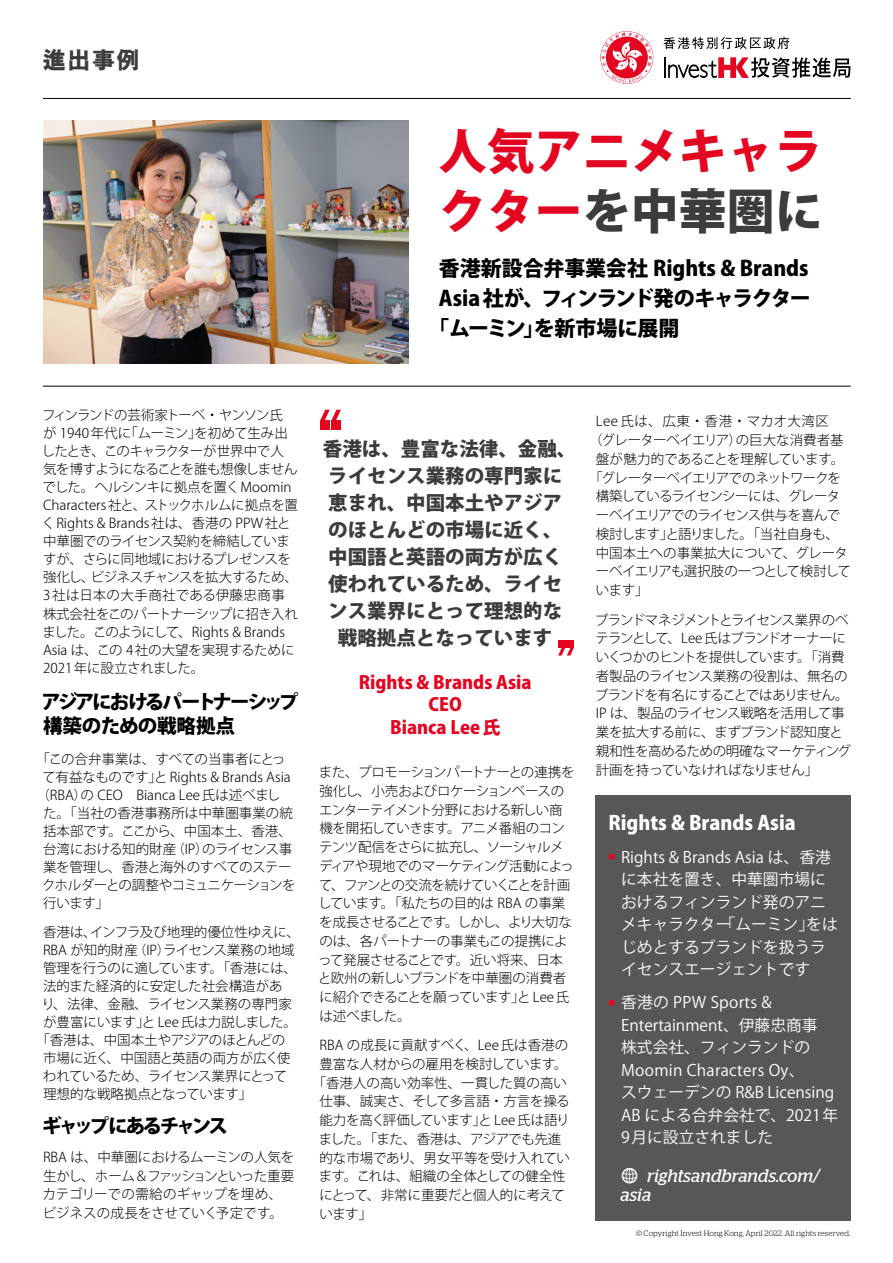
<style>
.page{position:relative;width:893px;height:1263px;background:#fff}
.page>*{position:absolute;margin:0;border:0;box-sizing:border-box;transform-origin:0 0}
.Headline-jp{font:800 48px/60px "Koz Go Pro";color:#e40521}
.t1{font:800 24px "M Hei HK";color:#3c3c3b}
.Intro-jp{font:800 21px "Koz Go Pro";letter-spacing:-.01em;color:#000}
.Intro-jp-2{font:800 21px "Koz Go Pro";letter-spacing:-.075em;color:#000}
.Quote-jp{font:800 19.5px/27px "Koz Go Pro";color:#3c3c3b;text-align:center}
.Subhead-jp{font:800 19.5px/24px "Koz Go Pro";letter-spacing:-.105em;color:#000}
.Fast_Facts-Company-j{font:800 19.5px "Koz Go Pro";color:#fff}
.Subhead-jp-2{font:800 19.5px "Koz Go Pro";letter-spacing:-.15em;color:#000}
.Quote_name-jp{font:800 18px "Koz Go Pro";color:#e40521}
.Fast_Facts-URL{font:italic 18px/19px "Stag";letter-spacing:.01em;color:#fff}
.Fast_Facts-Contents{font:15.75px/22.5px "Koz Go Pro";color:#fff}
.Body_9_12-jp{font:300 13.5px/18px "Koz Go Pro";letter-spacing:-.02em;color:#000}
.Body_9_12-jp-2{font:300 13.5px/18.8px "Koz Go Pro";letter-spacing:-.04em;color:#000}
.Body_9_12-jp-3{font:300 13.5px "Koz Go Pro";color:#000}
.Body_9_12-jp-4{font:300 13.5px "Koz Go Pro";letter-spacing:-.05em;color:#000}
.Body_9_12-jp-5{font:300 13.5px "Koz Go Pro";letter-spacing:-.055em;color:#000}
.Body_9_12-jp-6{font:300 13.5px "Koz Go Pro";letter-spacing:-.07em;color:#000}
.Body_9_12-jp-7{font:300 13.5px "Koz Go Pro";letter-spacing:-.06em;color:#000}
.Body_9_12-jp-8{font:300 13.5px "Koz Go Pro";letter-spacing:.04em;color:#000}
.t2{font:300 7.8px "Stag";letter-spacing:.015em;color:#000}
.s1{color:#3c3c3b}
.s2{font-family:"Modern Pictograms";font-style:normal;font-size:24px}
</style>
<div class="page">
<svg style="left:601px;top:32px;width:51px;height:51px"></svg>
<hr style="left:664px;top:57px;width:2px;height:21px;background:#000">
<svg style="left:663px;top:37px;width:126px;height:12px"></svg>
<svg style="left:668px;top:57px;width:182px;height:21px"></svg>
<hr style="left:43px;top:98px;width:808px;height:1px;background:#000">
<hr style="left:43px;top:386px;width:808px;height:1px;background:#000">
<div style="left:596px;top:794px;width:255px;height:426px;background:#575756"></div>
<div style="left:567px;top:640px;width:7px;height:7px;background:#e40521"></div>
<div style="left:558px;top:640px;width:7px;height:7px;background:#e40521"></div>
<svg style="left:558px;top:647px;width:16px;height:8px"></svg>
<div style="left:320px;top:420px;width:10px;height:9px;background:#e40521"></div>
<div style="left:332px;top:420px;width:9px;height:9px;background:#e40521"></div>
<svg style="left:320px;top:410px;width:21px;height:10px"></svg>
<img style="left:43px;top:121px;width:365px;height:242px">
<h2 class="t1" style="left:43px;top:44px;width:99px">進出事例</h2>
<p class="Headline-jp" style="left:439px;top:125px;width:385px">人気アニメキャラクター<span class="s1">を中華圏に</span></p>
<p class="Intro-jp" style="left:439px;top:255px;width:371px">香港新設合弁事業会社 Rights &amp; Brands</p>
<p class="Intro-jp-2" style="left:439px;top:285px;width:373px">Asia 社が、フィンランド発のキャラクター</p>
<p class="Intro-jp" style="left:428px;top:315px;width:253px">「ムーミン」を新市場に展開</p>
<p class="Body_9_12-jp" style="left:42px;top:407px;width:258px">フィンランドの芸術家トーベ・ヤンソン氏が 1940年代に「ムーミン」を初めて生み出したとき、このキャラクターが世界中で人気を博すようになることを誰も想像しませんでした。ヘルシンキに拠点を置くMoomin<br>Characters 社と、ストックホルムに拠点を置くRights &amp; Brands 社は、香港の PPW 社と中華圏でのライセンス契約を締結していますが、さらに同地域におけるプレゼンスを強化し、ビジネスチャンスを拡大するため、<br>3社は日本の大手商社である伊藤忠商事株式会社をこのパートナーシップに招き入れました。このようにして、Rights &amp; Brands<br>Asia は、この 4社の大望を実現するために<br>2021年に設立されました。</p>
<p class="Subhead-jp" style="left:42px;top:691px;width:258px">アジアにおけるパートナーシップ構築のための戦略拠点</p>
<p class="Body_9_12-jp-3" style="left:37px;top:750px;width:250px">「この合弁事業は、すべての当事者にとっ</p>
<p class="Body_9_12-jp-3" style="left:43px;top:768px;width:250px">て有益なものです」と Rights &amp; Brands Asia</p>
<p class="Body_9_12-jp-3" style="left:37px;top:786px;width:245px">（RBA）の CEO　Bianca Lee 氏は述べまし</p>
<p class="Body_9_12-jp-3" style="left:43px;top:804px;width:251px">た。「当社の香港事務所は中華圏事業の統</p>
<p class="Body_9_12-jp-3" style="left:43px;top:822px;width:250px">括本部です。ここから、中国本土、香港、</p>
<p class="Body_9_12-jp" style="left:43px;top:840px;width:251px">台湾における知的財産（IP）のライセンス事</p>
<p class="Body_9_12-jp" style="left:43px;top:858px;width:250px">業を管理し、香港と海外のすべてのステー</p>
<p class="Body_9_12-jp-4" style="left:42px;top:876px;width:255px">クホルダーとの調整やコミュニケーションを</p>
<p class="Body_9_12-jp" style="left:43px;top:894px;width:68px">行います」</p>
<p class="Body_9_12-jp-3" style="left:43px;top:923px;width:259px">香港は、インフラ及び地理的優位性ゆえに、</p>
<p class="Body_9_12-jp-3" style="left:43px;top:941px;width:253px">RBA が知的財産（IP）ライセンス業務の地域</p>
<p class="Body_9_12-jp" style="left:43px;top:959px;width:256px">管理を行うのに適しています。「香港には、</p>
<p class="Body_9_12-jp-3" style="left:43px;top:977px;width:241px">法的また経済的に安定した社会構造があ</p>
<p class="Body_9_12-jp-3" style="left:42px;top:995px;width:252px">り、法律、金融、ライセンス業務の専門家</p>
<p class="Body_9_12-jp-3" style="left:43px;top:1013px;width:255px">が豊富にいます」と Lee 氏は力説しました。</p>
<p class="Body_9_12-jp-2" style="left:37px;top:1030px;width:250px">「香港は、中国本土やアジアのほとんどの</p>
<p class="Body_9_12-jp-3" style="left:43px;top:1049px;width:249px">市場に近く、中国語と英語の両方が広く使</p>
<p class="Body_9_12-jp-5" style="left:43px;top:1067px;width:246px">われているため、ライセンス業界にとって</p>
<p class="Body_9_12-jp" style="left:43px;top:1085px;width:210px">理想的な戦略拠点となっています」</p>
<p class="Subhead-jp-2" style="left:42px;top:1113px;width:187px">ギャップにあるチャンス</p>
<p class="Body_9_12-jp" style="left:43px;top:1148px;width:253px;line-height:18.8px">RBA は、中華圏におけるムーミンの人気を生かし、ホーム＆ファッションといった重要カテゴリーでの需給のギャップを埋め、ビジネスの成長をさせていく予定です。</p>
<p class="Quote-jp" style="left:323px;top:437px;width:255px">香港は、豊富な法律、金融、ライセンス業務の専門家に恵まれ、中国本土やアジアのほとんどの市場に近く、中国語と英語の両方が広く使われているため、ライセンス業界にとって理想的な戦略拠点となっています</p>
<p class="Quote_name-jp" style="left:359px;top:670px;width:174px">Rights &amp; Brands Asia</p>
<p class="Quote_name-jp" style="left:429px;top:693px;width:35px">CEO</p>
<p class="Quote_name-jp" style="left:390px;top:715px;width:112px">Bianca Lee 氏</p>
<p class="Body_9_12-jp-2" style="left:318px;top:763px;width:258px">また、プロモーションパートナーとの連携を強化し、小売およびロケーションベースのエンターテイメント分野における新しい商機を開拓していきます。アニメ番組のコンテンツ配信をさらに拡充し、ソーシャルメディアや現地でのマーケティング活動によって、ファンとの交流を続けていくことを計画しています。「私たちの目的は RBA の事業を成長させることです。しかし、より大切なのは、各パートナーの事業もこの提携によって発展させることです。近い将来、日本と欧州の新しいブランドを中華圏の消費者に紹介できることを願っています」と Lee 氏は述べました。</p>
<p class="Body_9_12-jp-3" style="left:319px;top:1036px;width:250px">RBA の成長に貢献すべく、Lee 氏は香港の</p>
<p class="Body_9_12-jp" style="left:319px;top:1055px;width:250px">豊富な人材からの雇用を検討しています。</p>
<p class="Body_9_12-jp-3" style="left:313px;top:1074px;width:256px">「香港人の高い効率性、一貫した質の高い</p>
<p class="Body_9_12-jp" style="left:319px;top:1092px;width:252px">仕事、誠実さ、そして多言語・方言を操る</p>
<p class="Body_9_12-jp" style="left:319px;top:1111px;width:252px">能力を高く評価しています」と Lee 氏は語り</p>
<p class="Body_9_12-jp-2" style="left:319px;top:1130px;width:244px">ました。「また、香港は、アジアでも先進</p>
<p class="Body_9_12-jp" style="left:319px;top:1149px;width:252px">的な市場であり、男女平等を受け入れてい</p>
<p class="Body_9_12-jp-3" style="left:319px;top:1168px;width:248px">ます。これは、組織の全体としての健全性</p>
<p class="Body_9_12-jp" style="left:319px;top:1186px;width:247px">にとって、非常に重要だと個人的に考えて</p>
<p class="Body_9_12-jp" style="left:319px;top:1205px;width:54px">います」</p>
<p class="Body_9_12-jp-8" style="left:596px;top:413px;width:235px">Lee 氏は、広東・香港・マカオ大湾区</p>
<p class="Body_9_12-jp" style="left:589px;top:431px;width:256px">（グレーターベイエリア）の巨大な消費者基</p>
<p class="Body_9_12-jp" style="left:596px;top:450px;width:250px">盤が魅力的であることを理解しています。</p>
<p class="Body_9_12-jp-6" style="left:589px;top:469px;width:253px">「グレーターベイエリアでのネットワークを</p>
<p class="Body_9_12-jp-7" style="left:596px;top:488px;width:246px">構築しているライセンシーには、グレータ</p>
<p class="Body_9_12-jp-5" style="left:596px;top:506px;width:246px">ーベイエリアでのライセンス供与を喜んで</p>
<p class="Body_9_12-jp-4" style="left:596px;top:525px;width:244px">検討します」と語りました。「当社自身も、</p>
<p class="Body_9_12-jp-3" style="left:596px;top:544px;width:254px">中国本土への事業拡大について、グレータ</p>
<p class="Body_9_12-jp-4" style="left:596px;top:563px;width:257px">ーベイエリアも選択肢の一つとして検討して</p>
<p class="Body_9_12-jp" style="left:596px;top:581px;width:54px">います」</p>
<p class="Body_9_12-jp-2" style="left:595px;top:610px;width:257px">ブランドマネジメントとライセンス業界のベテランとして、Lee 氏はブランドオーナーにいくつかのヒントを提供しています。「消費者製品のライセンス業務の役割は、無名のブランドを有名にすることではありません。<br>IP は、製品のライセンス戦略を活用して事業を拡大する前に、まずブランド認知度と親和性を高めるための明確なマーケティング計画を持っていなければなりません」</p>
<p class="Fast_Facts-Company-j" style="left:608px;top:810px;width:189px">Rights &amp; Brands Asia</p>
<p class="Fast_Facts-Contents" style="left:621px;top:846px;width:218px;text-indent:-13px"><sup>■</sup> Rights &amp; Brands Asia は、香港に本社を置き、中華圏市場におけるフィンランド発のアニメキャラクター「ムーミン」をはじめとするブランドを扱うライセンスエージェントです</p>
<p class="Fast_Facts-Contents" style="left:621px;top:992px;width:218px;text-indent:-13px"><sup>■</sup> 香港の PPW Sports &amp;<br>Entertainment、伊藤忠商事<br>株式会社、フィンランドの<br>Moomin Characters Oy、<br>スウェーデンの R&amp;B Licensing<br>AB による合弁会社で、2021年<br>9月に設立されました</p>
<p class="Fast_Facts-URL" style="left:620px;top:1166px;width:201px"><span class="s2">w</span> rightsandbrands.com/ asia</p>
<p class="t2" style="left:636px;top:1229px;width:216px">© Copyright Invest Hong Kong, April 2022. All rights reserved.</p>
</div>
